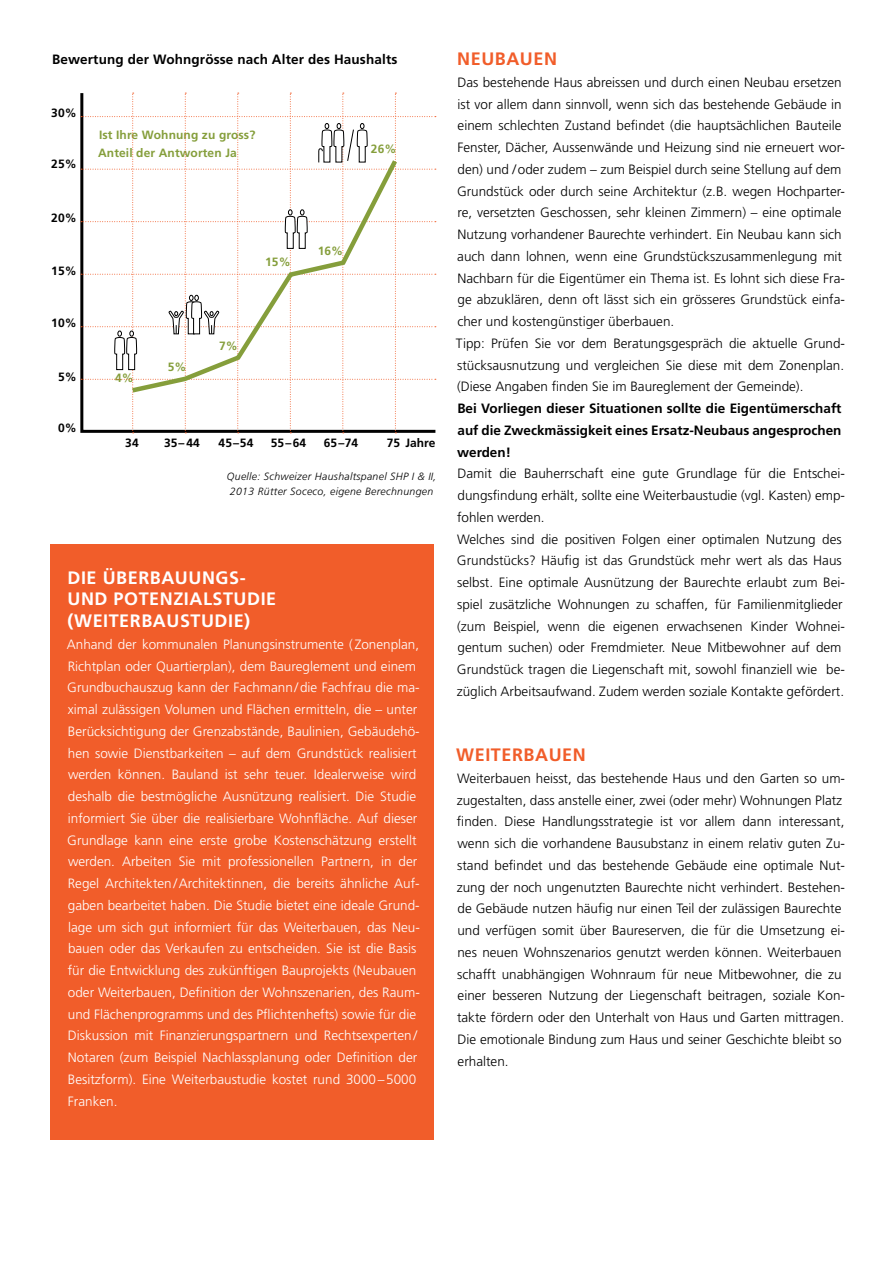
<style>
.page{position:relative;width:893px;height:1263px;background:#fff}
.page>*{position:absolute;margin:0;border:0;box-sizing:border-box;transform-origin:0 0}
.t1{font:700 18px/21.8px "Frutiger";letter-spacing:.03em;color:#fff}
.t2{font:700 18px "Frutiger";letter-spacing:.03em;color:#f15d2a}
.t3{font:300 13.5px/21.8px "Frutiger";color:#000}
.t4{font:300 13.5px/21.8px "Frutiger";color:#fff}
.t5{font:700 13.5px/21.8px "Frutiger";color:#000;text-align:justify}
.t6{font:700 12px/18px "Frutiger";letter-spacing:.01em;color:#859e3b}
.t7{font:700 12px "Frutiger";letter-spacing:.01em;color:#000}
.t8{font:italic 300 10.5px/15px "Frutiger";letter-spacing:.03em;color:#000}
</style>
<div class="page">
<div style="left:50px;top:544px;width:384px;height:596px;background:#f15d2a"></div>
<svg style="left:81px;top:93px;width:355px;height:340px"></svg>
<p class="t5" style="left:52px;top:48px;width:347px">Bewertung der Wohngrösse nach Alter des Haushalts</p>
<p class="t7" style="left:51px;top:105px;width:27px">30%</p>
<p class="t7" style="left:51px;top:157px;width:27px">25%</p>
<p class="t6" style="left:98px;top:126px;width:159px">Ist Ihre Wohnung zu gross?<br>Anteil der Antworten Ja</p>
<p class="t7" style="left:51px;top:210px;width:27px">20%</p>
<p class="t7" style="left:51px;top:264px;width:27px">15%</p>
<p class="t7" style="left:51px;top:316px;width:27px">10%</p>
<p class="t7" style="left:58px;top:369px;width:20px">5%</p>
<p class="t6" style="left:115px;top:369px;width:20px">4%</p>
<p class="t7" style="left:58px;top:421px;width:20px">0%</p>
<p class="t6" style="left:168px;top:358px;width:20px">5%</p>
<p class="t6" style="left:265px;top:253px;width:27px">15%</p>
<p class="t6" style="left:219px;top:337px;width:20px">7%</p>
<p class="t6" style="left:318px;top:241px;width:27px">16%</p>
<p class="t6" style="left:371px;top:140px;width:27px">26%</p>
<p class="t7" style="left:387px;top:436px;width:50px">75 Jahre</p>
<p class="t8" style="left:227px;top:468px;width:211px">Quelle: Schweizer Haushaltspanel SHP I &amp; II,<br>2013 Rütter Soceco, eigene Berechnungen</p>
<p class="t7" style="left:125px;top:436px;width:15px">34</p>
<p class="t7" style="left:164px;top:436px;width:37px">35–44</p>
<p class="t7" style="left:219px;top:436px;width:36px">45–54</p>
<p class="t7" style="left:271px;top:436px;width:37px">55–64</p>
<p class="t7" style="left:324px;top:436px;width:36px">65–74</p>
<h1 class="t1" style="left:67px;top:566px;width:208px">Die Überbauungs&shy;und Potenzialstudie (Weiterbaustudie)</h1>
<p class="t4" style="left:67px;top:633px;width:354px">Anhand der kommunalen Planungsinstrumente ( Zonenplan, Richtplan oder Quartierplan), dem Baureglement und einem Grundbuchauszug kann der Fachmann/die Fachfrau die ma&shy;ximal zulässigen Volumen und Flächen ermitteln, die – unter Berücksichtigung der Grenzabstände, Baulinien, Gebäudehö&shy;hen sowie Dienstbarkeiten – auf dem Grundstück realisiert werden können. Bauland ist sehr teuer. Idealerweise wird deshalb die bestmögliche Ausnützung realisiert. Die Studie informiert Sie über die realisierbare Wohnfläche. Auf dieser Grundlage kann eine erste grobe Kostenschätzung erstellt werden. Arbeiten Sie mit professionellen Partnern, in der Regel Architekten/Architektinnen, die bereits ähnliche Auf&shy;gaben bearbeitet haben. Die Studie bietet eine ideale Grund&shy;lage um sich gut informiert für das Weiterbauen, das Neu&shy;bauen oder das Verkaufen zu entscheiden. Sie ist die Basis für die Entwicklung des zukünftigen Bauprojekts (Neubauen oder Weiterbauen, Definition der Wohnszenarien, des Raum&shy;und Flächenprogramms und des Pflichtenhefts) sowie für die Diskussion mit Finanzierungspartnern und Rechtsexperten/ Notaren (zum Beispiel Nachlassplanung oder Definition der Besitzform). Eine Weiterbaustudie kostet rund 3000–5000<br>Franken.</p>
<h1 class="t2" style="left:457px;top:48px;width:101px">Neubauen</h1>
<p class="t3" style="left:456px;top:71px;width:391px">Das bestehende Haus abreissen und durch einen Neubau ersetzen ist vor allem dann sinnvoll, wenn sich das bestehende Gebäude in einem schlechten Zustand befindet (die hauptsächlichen Bauteile Fenster, Dächer, Aussenwände und Heizung sind nie erneuert wor&shy;den) und /oder zudem – zum Beispiel durch seine Stellung auf dem Grundstück oder durch seine Architektur (z.B. wegen Hochparter&shy;re, versetzten Geschossen, sehr kleinen Zimmern) – eine optimale Nutzung vorhandener Baurechte verhindert. Ein Neubau kann sich auch dann lohnen, wenn eine Grundstückszusammenlegung mit Nachbarn für die Eigentümer ein Thema ist. Es lohnt sich diese Fra&shy;ge abzuklären, denn oft lässt sich ein grösseres Grundstück einfa&shy;cher und kostengünstiger überbauen.<br>Tipp: Prüfen Sie vor dem Beratungsgespräch die aktuelle Grund&shy;stücksausnutzung und vergleichen Sie diese mit dem Zonenplan. (Diese Angaben finden Sie im Baureglement der Gemeinde).</p>
<p class="t5" style="left:457px;top:397px;width:386px">Bei Vorliegen dieser Situationen sollte die Eigentümerschaft auf die Zweckmässigkeit eines Ersatz-Neubaus angesprochen werden!</p>
<p class="t3" style="left:457px;top:463px;width:390px">Damit die Bauherrschaft eine gute Grundlage für die Entschei&shy;dungsfindung erhält, sollte eine Weiterbaustudie (vgl. Kasten) emp&shy;fohlen werden.<br>Welches sind die positiven Folgen einer optimalen Nutzung des Grundstücks? Häufig ist das Grundstück mehr wert als das Haus selbst. Eine optimale Ausnützung der Baurechte erlaubt zum Bei&shy;spiel zusätzliche Wohnungen zu schaffen, für Familienmitglieder (zum Beispiel, wenn die eigenen erwachsenen Kinder Wohnei&shy;gentum suchen) oder Fremdmieter. Neue Mitbewohner auf dem Grundstück tragen die Liegenschaft mit, sowohl finanziell wie be&shy;züglich Arbeitsaufwand. Zudem werden soziale Kontakte gefördert.</p>
<h1 class="t2" style="left:456px;top:744px;width:131px">Weiterbauen</h1>
<p class="t3" style="left:457px;top:767px;width:390px">Weiterbauen heisst, das bestehende Haus und den Garten so um&shy;zugestalten, dass anstelle einer, zwei (oder mehr) Wohnungen Platz finden. Diese Handlungsstrategie ist vor allem dann interessant, wenn sich die vorhandene Bausubstanz in einem relativ guten Zu&shy;stand befindet und das bestehende Gebäude eine optimale Nut&shy;zung der noch ungenutzten Baurechte nicht verhindert. Bestehen&shy;de Gebäude nutzen häufig nur einen Teil der zulässigen Baurechte und verfügen somit über Baureserven, die für die Umsetzung ei&shy;nes neuen Wohnszenarios genutzt werden können. Weiterbauen schafft unabhängigen Wohnraum für neue Mitbewohner, die zu einer besseren Nutzung der Liegenschaft beitragen, soziale Kon&shy;takte fördern oder den Unterhalt von Haus und Garten mittragen.<br>Die emotionale Bindung zum Haus und seiner Geschichte bleibt so erhalten.</p>
</div>
